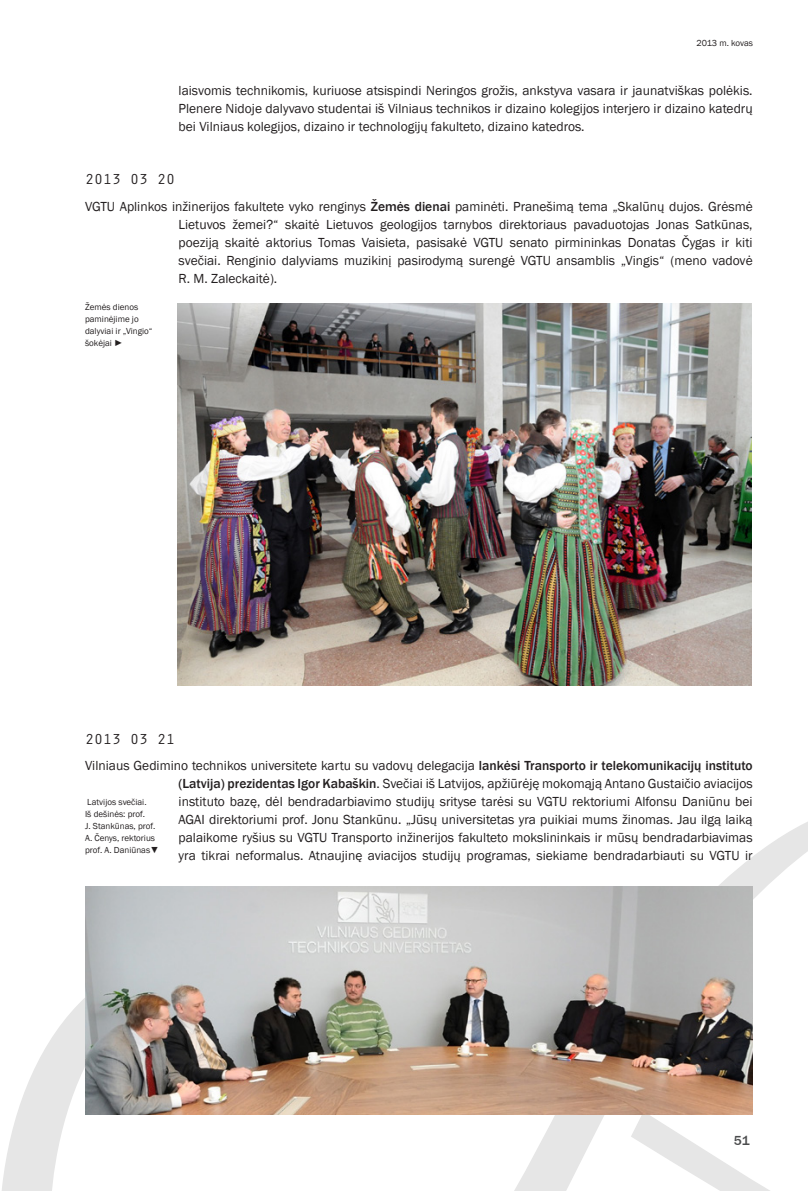
<style>
.page{position:relative;width:808px;height:1191px;background:#fff}
.page>*{position:absolute;margin:0;border:0;box-sizing:border-box;transform-origin:0 0}
.t1{font:15px "Orator Std";color:#231f20}
.t2{font:13.5px/18px "Franklin Gothic";color:#231f20;text-align:justify}
.t3{font:500 13.5px "Franklin Gothic";color:#4b4c4d}
.t4{font:9px/12px "Franklin Gothic";color:#231f20}
.s1{font-weight:500}
</style>
<div class="page">
<svg style="left:2px;top:822px;width:806px;height:369px"></svg>
<img style="left:177px;top:304px;width:574px;height:381px">
<img style="left:85px;top:887px;width:668px;height:227px">
<p class="t4" style="left:696px;top:37px;width:58px">2013 m. kovas</p>
<p class="t2" style="left:179px;top:81px;width:576px">laisvomis technikomis, kuriuose atsispindi Neringos grožis, ankstyva vasara ir jaunatviškas polėkis.<br>Plenere Nidoje dalyvavo studentai iš Vilniaus technikos ir dizaino kolegijos interjero ir dizaino katedrų bei Vilniaus kolegijos, dizaino ir technologijų fakulteto, dizaino katedros.</p>
<p class="t1" style="left:85px;top:168px;width:91px">2013 03 20</p>
<p class="t2" style="left:179px;top:197px;width:576px;text-indent:-94px">VGTU Aplinkos inžinerijos fakultete vyko renginys <span class="s1">Žemės dienai</span> paminėti. Pranešimą tema „Skalūnų dujos. Grėsmė Lietuvos žemei?“ skaitė Lietuvos geologijos tarnybos direktoriaus pavaduotojas Jonas Satkūnas, poeziją skaitė aktorius Tomas Vaisieta, pasisakė VGTU senato pirmininkas Donatas Čygas ir kiti svečiai. Renginio dalyviams muzikinį pasirodymą surengė VGTU ansamblis „Vingis“ (meno vadovė R. M. Zaleckaitė).</p>
<p class="t4" style="left:85px;top:301px;width:69px">Žemės dienos paminėjime jo dalyviai ir „Vingio“ šokėjai ►</p>
<p class="t1" style="left:85px;top:728px;width:91px">2013 03 21</p>
<p class="t2" style="left:179px;top:757px;width:576px;text-indent:-94px">Vilniaus Gedimino technikos universitete kartu su vadovų delegacija <span class="s1">lankėsi Transporto ir telekomunikacijų instituto (Latvija) prezidentas Igor Kabaškin</span>. Svečiai iš Latvijos, apžiūrėję mokomąją Antano Gustaičio aviacijos instituto bazę, dėl bendradarbiavimo studijų srityse tarėsi su VGTU rektoriumi Alfonsu Daniūnu bei AGAI direktoriumi prof. Jonu Stankūnu. „Jūsų universitetas yra puikiai mums žinomas. Jau ilgą laiką palaikome ryšius su VGTU Transporto inžinerijos fakulteto mokslininkais ir mūsų bendradarbiavimas yra tikrai neformalus. Atnaujinę aviacijos studijų programas, siekiame bendradarbiauti su VGTU ir</p>
<p class="t4" style="left:85px;top:795px;width:76px">Latvijos svečiai.<br>Iš dešinės: prof.<br>J. Stankūnas, prof.<br>A. Čenys, rektorius prof. A. Daniūnas▼</p>
<p class="t3" style="left:734px;top:1132px;width:17px">51</p>
</div>
